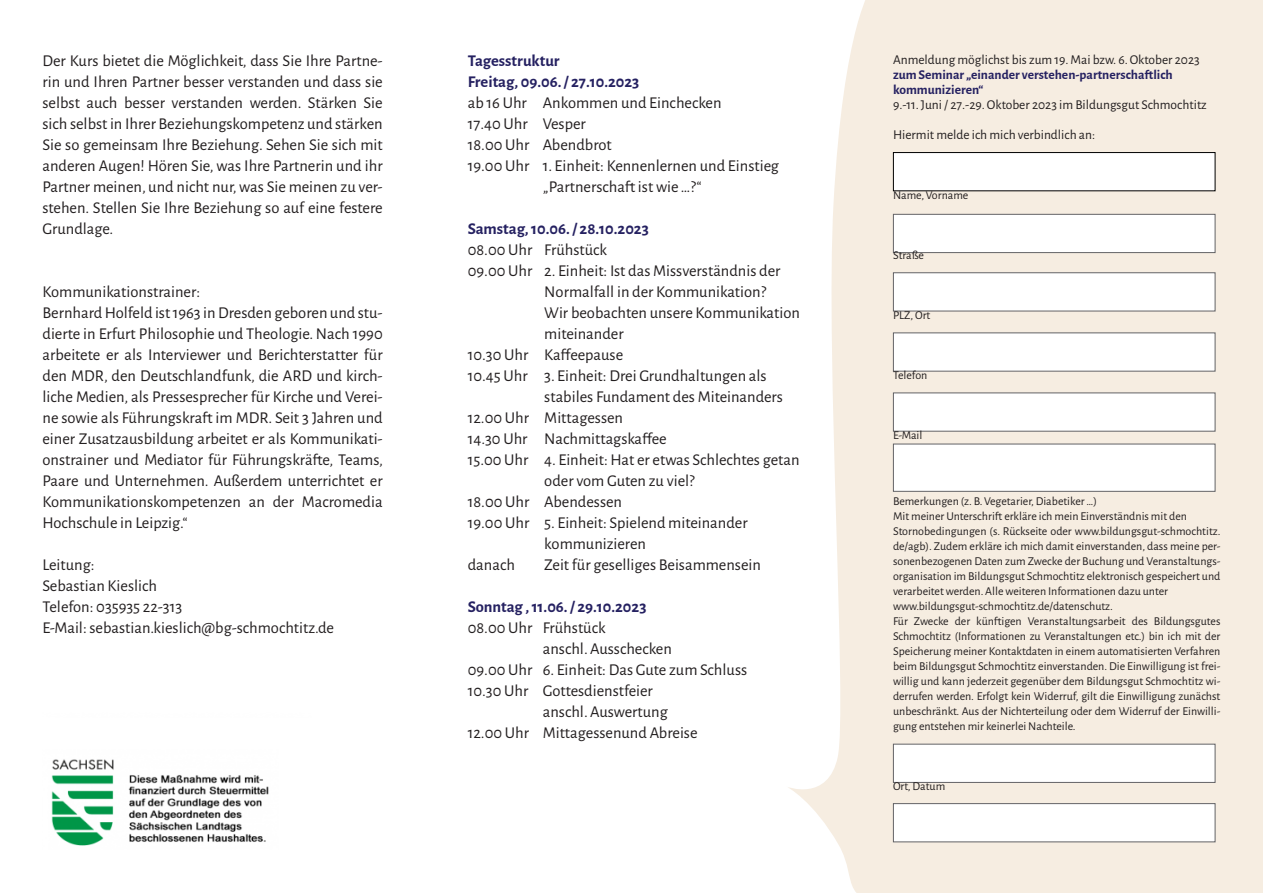
<style>
.page{position:relative;width:1263px;height:893px;background:#fff}
.page>*{position:absolute;margin:0;border:0;box-sizing:border-box;transform-origin:0 0}
._00_Fließtet{font:16.5px/21px "Alegreya Sans";color:#231f20;text-align:justify}
.Termine{font:16.5px/21px "Alegreya Sans";color:#231f20}
.Überschrift{font:700 16.5px "Alegreya Sans";color:#252161}
.Termine-2{font:700 16.5px "Alegreya Sans";color:#252161}
._00_Fließtet-2{font:13.5px "Alegreya Sans";color:#231f20}
._00_Fließtet-3{font:700 13.5px "Alegreya Sans";color:#252161}
.Beschriftung_Formula{font:12px/15px "Alegreya Sans";color:#231f20;text-align:justify}
</style>
<div class="page">
<svg style="left:788px;top:0;width:475px;height:893px;background:#f6eee4"></svg>
<div style="left:893px;top:152px;width:322px;height:39px;background:#fff;border:1px solid #000"></div>
<div style="left:893px;top:214px;width:322px;height:39px;background:#fff;border:1px solid #636366"></div>
<div style="left:893px;top:272px;width:322px;height:39px;background:#fff;border:1px solid #636366"></div>
<div style="left:893px;top:332px;width:322px;height:39px;background:#fff;border:1px solid #636366"></div>
<div style="left:893px;top:393px;width:322px;height:39px;background:#fff;border:1px solid #636366"></div>
<div style="left:893px;top:444px;width:322px;height:48px;background:#fff;border:1px solid #636366"></div>
<div style="left:893px;top:744px;width:322px;height:39px;background:#fff;border:1px solid #636366"></div>
<div style="left:893px;top:803px;width:322px;height:39px;background:#fff;border:1px solid #636366"></div>
<img style="left:51px;top:759px;width:218px;height:87px">
<p class="_00_Fließtet" style="left:43px;top:50px;width:342px">Der Kurs bietet die Möglichkeit, dass Sie Ihre Partne&shy;rin und Ihren Partner besser verstanden und dass sie selbst auch besser verstanden werden. Stärken Sie sich selbst in Ihrer Beziehungskompetenz und stärken Sie so gemeinsam Ihre Beziehung. Sehen Sie sich mit anderen Augen! Hören Sie, was Ihre Partnerin und ihr Partner meinen, und nicht nur, was Sie meinen zu ver&shy;stehen. Stellen Sie Ihre Beziehung so auf eine festere Grundlage.</p>
<p class="_00_Fließtet" style="left:43px;top:281px;width:159px">Kommunikationstrainer:</p>
<p class="_00_Fließtet" style="left:43px;top:302px;width:342px">Bernhard Holfeld ist 1963 in Dresden geboren und stu&shy;dierte in Erfurt Philosophie und Theologie. Nach 1990 arbeitete er als Interviewer und Berichterstatter für den MDR, den Deutschlandfunk, die ARD und kirch&shy;liche Medien, als Pressesprecher für Kirche und Verei&shy;ne sowie als Führungskraft im MDR. Seit 3 Jahren und einer Zusatzausbildung arbeitet er als Kommunikati&shy;onstrainer und Mediator für Führungskräfte, Teams, Paare und Unternehmen. Außerdem unterrichtet er Kommunikationskompetenzen an der Macromedia Hochschule in Leipzig.“</p>
<p class="_00_Fließtet" style="left:43px;top:554px;width:54px">Leitung:</p>
<p class="_00_Fließtet" style="left:43px;top:575px;width:116px">Sebastian Kieslich</p>
<p class="_00_Fließtet" style="left:43px;top:596px;width:141px">Telefon: 035935 22-313</p>
<p class="_00_Fließtet" style="left:43px;top:617px;width:293px">E-Mail: sebastian.kieslich@bg-schmochtitz.de</p>
<p class="Überschrift" style="left:468px;top:49px;width:93px">Tagesstruktur</p>
<p class="Überschrift" style="left:468px;top:70px;width:173px">Freitag, 09.06. / 27.10.2023</p>
<p class="Termine" style="left:468px;top:92px;width:255px">ab 16 Uhr Ankommen und Einchecken</p>
<p class="Termine" style="left:468px;top:113px;width:120px">17.40 Uhr Vesper</p>
<p class="Termine" style="left:468px;top:134px;width:146px">18.00 Uhr Abendbrot</p>
<p class="Termine" style="left:468px;top:155px;width:313px;text-align:center">19.00 Uhr 1. Einheit: Kennenlernen und Einstieg „Partnerschaft ist wie …?“</p>
<p class="Termine-2" style="left:468px;top:217px;width:183px">Samstag, 10.06. / 28.10.2023</p>
<p class="Termine" style="left:468px;top:239px;width:141px">08.00 Uhr Frühstück</p>
<p class="Termine" style="left:544px;top:260px;width:238px;text-indent:-77px">09.00 Uhr 2. Einheit: Ist das Missverständnis der<br>Normalfall in der Kommunikation?</p>
<p class="Termine" style="left:544px;top:302px;width:257px">Wir beobachten unsere Kommunikation miteinander</p>
<p class="Termine" style="left:468px;top:344px;width:157px">10.30 Uhr Kaffeepause</p>
<p class="Termine" style="left:468px;top:365px;width:300px">10.45 Uhr 3. Einheit: Drei Grundhaltungen als</p>
<p class="Termine" style="left:544px;top:386px;width:240px">stabiles Fundament des Miteinanders</p>
<p class="Termine" style="left:468px;top:407px;width:157px">12.00 Uhr Mittagessen</p>
<p class="Termine" style="left:468px;top:428px;width:200px">14.30 Uhr Nachmittagskaffee</p>
<p class="Termine" style="left:544px;top:449px;width:257px;text-indent:-77px">15.00 Uhr 4. Einheit: Hat er etwas Schlechtes getan oder vom Guten zu viel?</p>
<p class="Termine" style="left:468px;top:491px;width:156px">18.00 Uhr Abendessen</p>
<p class="Termine" style="left:468px;top:512px;width:281px">19.00 Uhr 5. Einheit: Spielend miteinander</p>
<p class="Termine" style="left:544px;top:533px;width:103px">kommunizieren</p>
<p class="Termine" style="left:468px;top:554px;width:49px">danach</p>
<p class="Termine" style="left:544px;top:554px;width:218px">Zeit für geselliges Beisammensein</p>
<p class="Überschrift" style="left:468px;top:595px;width:180px">Sonntag , 11.06. / 29.10.2023</p>
<p class="Termine" style="left:468px;top:617px;width:139px">08.00 Uhr Frühstück</p>
<p class="Termine" style="left:543px;top:638px;width:131px">anschl. Ausschecken</p>
<p class="Termine" style="left:468px;top:659px;width:281px">09.00 Uhr 6. Einheit: Das Gute zum Schluss</p>
<p class="Termine" style="left:468px;top:680px;width:187px">10.30 Uhr Gottesdienstfeier</p>
<p class="Termine" style="left:543px;top:701px;width:127px">anschl. Auswertung</p>
<p class="Termine" style="left:468px;top:722px;width:231px">12.00 Uhr Mittagessenund Abreise</p>
<p class="_00_Fließtet-2" style="left:893px;top:50px;width:308px">Anmeldung möglichst bis zum 19. Mai bzw. 6. Oktober 2023</p>
<p class="_00_Fließtet-3" style="left:893px;top:65px;width:281px">zum Seminar „einander verstehen-partnerschaftlich</p>
<p class="_00_Fließtet-3" style="left:893px;top:80px;width:92px">kommunizieren“</p>
<p class="_00_Fließtet-2" style="left:893px;top:95px;width:315px">9.-11. Juni / 27.-29. Oktober 2023 im Bildungsgut Schmochtitz</p>
<p class="_00_Fließtet-2" style="left:893px;top:125px;width:204px">Hiermit melde ich mich verbindlich an:</p>
<p class="Beschriftung_Formula" style="left:893px;top:187px;width:77px">Name, Vorname</p>
<p class="Beschriftung_Formula" style="left:893px;top:247px;width:32px">Straße</p>
<p class="Beschriftung_Formula" style="left:893px;top:307px;width:39px">PLZ, Ort</p>
<p class="Beschriftung_Formula" style="left:893px;top:367px;width:36px">Telefon</p>
<p class="Beschriftung_Formula" style="left:893px;top:427px;width:31px">E-Mail</p>
<p class="Beschriftung_Formula" style="left:893px;top:493px;width:205px">Bemerkungen (z. B. Vegetarier, Diabetiker …)</p>
<p class="Beschriftung_Formula" style="left:893px;top:508px;width:295px">Mit meiner Unterschrift erkläre ich mein Einverständnis mit den</p>
<p class="Beschriftung_Formula" style="left:893px;top:523px;width:329px">Stornobedingungen (s. Rückseite oder www.bildungsgut-schmochtitz. de/agb). Zudem erkläre ich mich damit einverstanden, dass meine per&shy;sonenbezogenen Daten zum Zwecke der Buchung und Veranstaltungs&shy;organisation im Bildungsgut Schmochtitz elektronisch gespeichert und verarbeitet werden. Alle weiteren Informationen dazu unter</p>
<p class="Beschriftung_Formula" style="left:893px;top:598px;width:221px">www.bildungsgut-schmochtitz.de/datenschutz.</p>
<p class="Beschriftung_Formula" style="left:893px;top:613px;width:329px">Für Zwecke der künftigen Veranstaltungsarbeit des Bildungsgutes Schmochtitz (Informationen zu Veranstaltungen etc.) bin ich mit der Speicherung meiner Kontaktdaten in einem automatisierten Verfahren beim Bildungsgut Schmochtitz einverstanden. Die Einwilligung ist frei&shy;willig und kann jederzeit gegenüber dem Bildungsgut Schmochtitz wi&shy;derrufen werden. Erfolgt kein Widerruf, gilt die Einwilligung zunächst unbeschränkt. Aus der Nichterteilung oder dem Widerruf der Einwilli&shy;gung entstehen mir keinerlei Nachteile.</p>
<p class="Beschriftung_Formula" style="left:893px;top:778px;width:54px">Ort, Datum</p>
</div>
